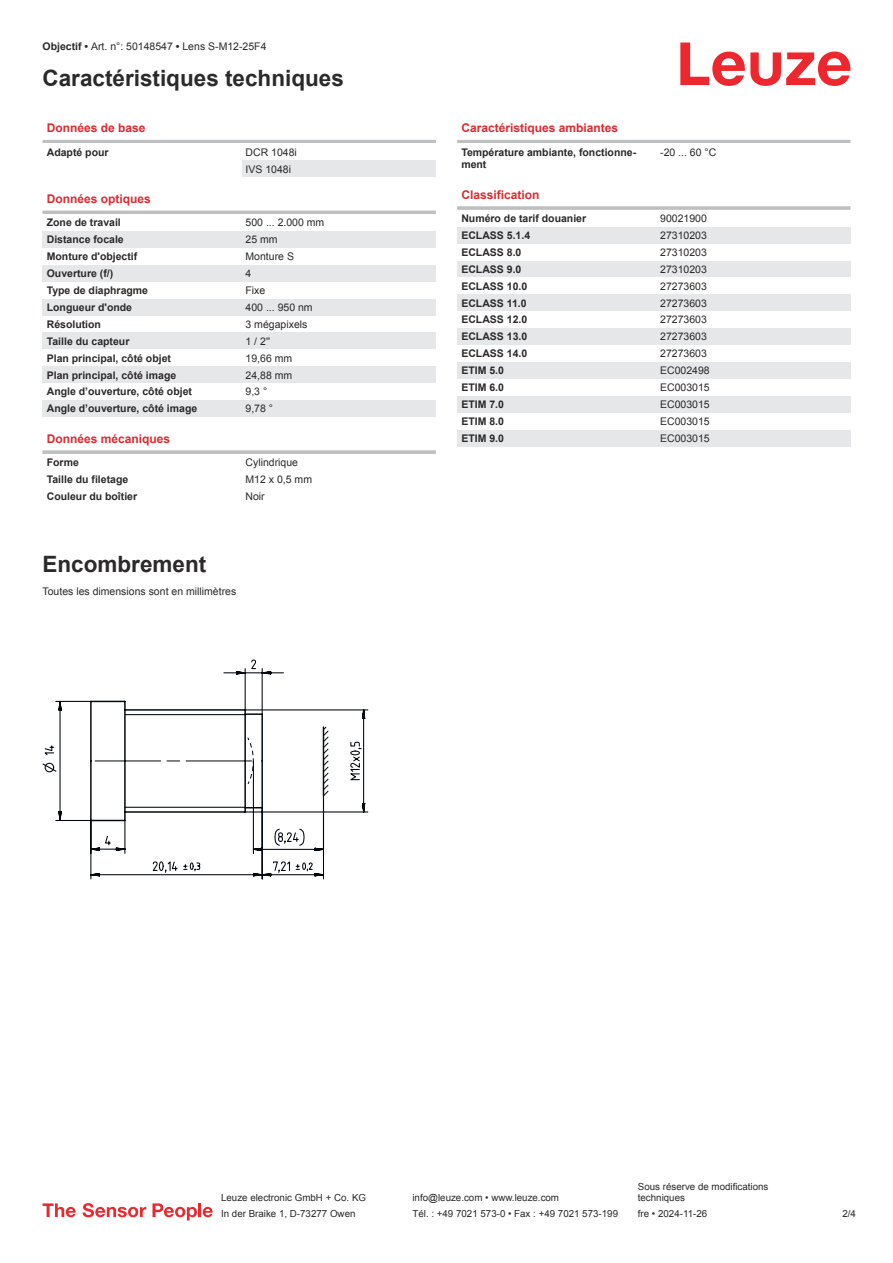
<style>
.page{position:relative;width:893px;height:1263px;background:#fff}
.page>*{position:absolute;margin:0;border:0;box-sizing:border-box;transform-origin:0 0}
.t1{font:700 22.5px "Arial";color:#2b292a}
.t2{font:700 12px "Arial";color:#db2a30}
.t3{font:700 10.5px/12.6px "Arial";color:#2b292a}
.t4{font:10.5px/17px "Arial";color:#2b292a}
.t5{font:9.75px/11.7px "Arial";color:#2b292a}
.s1{font-weight:700}
</style>
<div class="page">
<svg style="left:680px;top:43px;width:170px;height:43px"></svg>
<hr style="left:43px;top:140px;width:393px;height:3px;background:#bdbfc1">
<div style="left:242px;top:160px;width:194px;height:17px;background:#e6e7e9"></div>
<hr style="left:43px;top:211px;width:393px;height:3px;background:#bdbfc1">
<div style="left:43px;top:231px;width:199px;height:17px;background:#e6e7e9"></div>
<div style="left:242px;top:231px;width:194px;height:17px;background:#e6e7e9"></div>
<div style="left:43px;top:265px;width:199px;height:17px;background:#e6e7e9"></div>
<div style="left:242px;top:265px;width:194px;height:17px;background:#e6e7e9"></div>
<div style="left:43px;top:299px;width:199px;height:17px;background:#e6e7e9"></div>
<div style="left:242px;top:299px;width:194px;height:17px;background:#e6e7e9"></div>
<div style="left:43px;top:332px;width:199px;height:17px;background:#e6e7e9"></div>
<div style="left:242px;top:332px;width:194px;height:17px;background:#e6e7e9"></div>
<div style="left:43px;top:366px;width:199px;height:17px;background:#e6e7e9"></div>
<div style="left:242px;top:366px;width:194px;height:17px;background:#e6e7e9"></div>
<div style="left:43px;top:400px;width:199px;height:17px;background:#e6e7e9"></div>
<div style="left:242px;top:400px;width:194px;height:17px;background:#e6e7e9"></div>
<svg style="left:43px;top:450px;width:393px;height:4px;background:#c3c5c7"></svg>
<hr style="left:457px;top:140px;width:393px;height:3px;background:#bdbfc1">
<hr style="left:457px;top:206px;width:393px;height:4px;background:#c6c8c9">
<div style="left:457px;top:227px;width:200px;height:17px;background:#e6e7e9"></div>
<div style="left:657px;top:227px;width:193px;height:17px;background:#e6e7e9"></div>
<div style="left:457px;top:261px;width:200px;height:16px;background:#e6e7e9"></div>
<div style="left:657px;top:261px;width:193px;height:16px;background:#e6e7e9"></div>
<div style="left:457px;top:294px;width:200px;height:17px;background:#e6e7e9"></div>
<div style="left:657px;top:294px;width:193px;height:17px;background:#e6e7e9"></div>
<div style="left:457px;top:328px;width:200px;height:17px;background:#e6e7e9"></div>
<div style="left:657px;top:328px;width:193px;height:17px;background:#e6e7e9"></div>
<div style="left:457px;top:362px;width:200px;height:17px;background:#e6e7e9"></div>
<div style="left:657px;top:362px;width:193px;height:17px;background:#e6e7e9"></div>
<div style="left:457px;top:396px;width:200px;height:17px;background:#e6e7e9"></div>
<div style="left:657px;top:396px;width:193px;height:17px;background:#e6e7e9"></div>
<div style="left:457px;top:430px;width:200px;height:16px;background:#e6e7e9"></div>
<div style="left:657px;top:430px;width:193px;height:16px;background:#e6e7e9"></div>
<svg style="left:43px;top:1203px;width:33px;height:14px"></svg>
<svg style="left:83px;top:1203px;width:63px;height:14px"></svg>
<svg style="left:153px;top:1203px;width:44px;height:17px"></svg>
<hr style="left:198px;top:1203px;width:3px;height:14px;background:#ed272d">
<svg style="left:203px;top:1207px;width:10px;height:10px"></svg>
<svg style="left:223px;top:659px;width:61px;height:41px"></svg>
<svg style="left:43px;top:700px;width:325px;height:179px"></svg>
<p class="t4" style="left:43px;top:39px;width:225px"><span class="s1">Objectif •</span> Art. n°: 50148547 <span class="s1">•</span> Lens S-M12-25F4</p>
<h1 class="t1" style="left:43px;top:70px;width:303px">Caractéristiques techniques</h1>
<p class="t2" style="left:47px;top:123px;width:100px">Données de base</p>
<p class="t3" style="left:47px;top:147px;width:63px">Adapté pour</p>
<p class="t4" style="left:246px;top:144px;width:53px">DCR 1048i<br>IVS 1048i</p>
<p class="t2" style="left:47px;top:194px;width:106px">Données optiques</p>
<p class="t3" style="left:47px;top:217px;width:76px">Zone de travail</p>
<p class="t4" style="left:246px;top:215px;width:80px">500 ... 2.000 mm</p>
<p class="t3" style="left:47px;top:234px;width:79px">Distance focale</p>
<p class="t4" style="left:246px;top:232px;width:34px">25 mm</p>
<p class="t3" style="left:47px;top:251px;width:92px">Monture d'objectif</p>
<p class="t4" style="left:246px;top:249px;width:50px">Monture S</p>
<p class="t3" style="left:47px;top:268px;width:68px">Ouverture (f/)</p>
<p class="t4" style="left:246px;top:266px;width:7px">4</p>
<p class="t3" style="left:47px;top:285px;width:103px">Type de diaphragme</p>
<p class="t4" style="left:246px;top:283px;width:21px">Fixe</p>
<p class="t3" style="left:47px;top:302px;width:87px">Longueur d'onde</p>
<p class="t4" style="left:246px;top:300px;width:69px">400 ... 950 nm</p>
<p class="t3" style="left:47px;top:319px;width:56px">Résolution</p>
<p class="t4" style="left:246px;top:317px;width:63px">3 mégapixels</p>
<p class="t3" style="left:47px;top:336px;width:84px">Taille du capteur</p>
<p class="t4" style="left:246px;top:333px;width:26px">1 / 2''</p>
<p class="t3" style="left:47px;top:353px;width:126px">Plan principal, côté objet</p>
<p class="t4" style="left:246px;top:350px;width:48px">19,66 mm</p>
<p class="t3" style="left:47px;top:369px;width:131px">Plan principal, côté image</p>
<p class="t4" style="left:246px;top:367px;width:48px">24,88 mm</p>
<p class="t3" style="left:47px;top:386px;width:147px">Angle d’ouverture, côté objet</p>
<p class="t4" style="left:246px;top:384px;width:23px">9,3 °</p>
<p class="t3" style="left:47px;top:403px;width:152px">Angle d’ouverture, côté image</p>
<p class="t4" style="left:246px;top:401px;width:29px">9,78 °</p>
<p class="t2" style="left:47px;top:434px;width:125px">Données mécaniques</p>
<p class="t3" style="left:47px;top:457px;width:34px">Forme</p>
<p class="t4" style="left:246px;top:455px;width:54px">Cylindrique</p>
<p class="t3" style="left:47px;top:474px;width:83px">Taille du filetage</p>
<p class="t4" style="left:246px;top:472px;width:68px">M12 x 0,5 mm</p>
<p class="t3" style="left:47px;top:491px;width:92px">Couleur du boîtier</p>
<p class="t4" style="left:246px;top:489px;width:21px">Noir</p>
<h1 class="t1" style="left:43px;top:555px;width:165px">Encombrement</h1>
<p class="t4" style="left:43px;top:583px;width:195px">Toutes les dimensions sont en millimètres</p>
<p class="t2" style="left:461px;top:123px;width:158px">Caractéristiques ambiantes</p>
<p class="t3" style="left:461px;top:147px;width:176px">Température ambiante, fonctionne&shy;ment</p>
<p class="t4" style="left:660px;top:144px;width:58px">-20 ... 60 °C</p>
<p class="t2" style="left:461px;top:190px;width:80px">Classification</p>
<p class="t3" style="left:461px;top:213px;width:126px">Numéro de tarif douanier</p>
<p class="t4" style="left:660px;top:211px;width:48px">90021900</p>
<p class="t3" style="left:461px;top:230px;width:70px">ECLASS 5.1.4</p>
<p class="t4" style="left:660px;top:228px;width:48px">27310203</p>
<p class="t3" style="left:461px;top:247px;width:62px">ECLASS 8.0</p>
<p class="t4" style="left:660px;top:245px;width:48px">27310203</p>
<p class="t3" style="left:461px;top:264px;width:62px">ECLASS 9.0</p>
<p class="t4" style="left:660px;top:262px;width:48px">27310203</p>
<p class="t3" style="left:461px;top:281px;width:67px">ECLASS 10.0</p>
<p class="t4" style="left:660px;top:278px;width:48px">27273603</p>
<p class="t3" style="left:461px;top:298px;width:67px">ECLASS 11.0</p>
<p class="t4" style="left:660px;top:295px;width:48px">27273603</p>
<p class="t3" style="left:461px;top:314px;width:67px">ECLASS 12.0</p>
<p class="t4" style="left:660px;top:312px;width:48px">27273603</p>
<p class="t3" style="left:461px;top:331px;width:67px">ECLASS 13.0</p>
<p class="t4" style="left:660px;top:329px;width:48px">27273603</p>
<p class="t3" style="left:461px;top:348px;width:67px">ECLASS 14.0</p>
<p class="t4" style="left:660px;top:346px;width:48px">27273603</p>
<p class="t3" style="left:461px;top:365px;width:44px">ETIM 5.0</p>
<p class="t4" style="left:660px;top:363px;width:51px">EC002498</p>
<p class="t3" style="left:461px;top:382px;width:44px">ETIM 6.0</p>
<p class="t4" style="left:660px;top:380px;width:51px">EC003015</p>
<p class="t3" style="left:461px;top:399px;width:44px">ETIM 7.0</p>
<p class="t4" style="left:660px;top:397px;width:51px">EC003015</p>
<p class="t3" style="left:461px;top:416px;width:44px">ETIM 8.0</p>
<p class="t4" style="left:660px;top:414px;width:51px">EC003015</p>
<p class="t3" style="left:461px;top:433px;width:44px">ETIM 9.0</p>
<p class="t4" style="left:660px;top:431px;width:51px">EC003015</p>
<p class="t5" style="left:221px;top:1193px;width:146px">Leuze electronic GmbH + Co. KG</p>
<p class="t5" style="left:412px;top:1193px;width:148px">info@leuze.com • www.leuze.com</p>
<p class="t5" style="left:638px;top:1181px;width:132px">Sous réserve de modifications techniques</p>
<p class="t5" style="left:221px;top:1209px;width:136px">In der Braike 1, D-73277 Owen</p>
<p class="t5" style="left:412px;top:1209px;width:207px">Tél. : +49 7021 573-0 • Fax : +49 7021 573-199</p>
<p class="t5" style="left:638px;top:1209px;width:71px">fre • 2024-11-26</p>
<p class="t5" style="left:842px;top:1209px;width:15px">2 /4</p>
</div>
